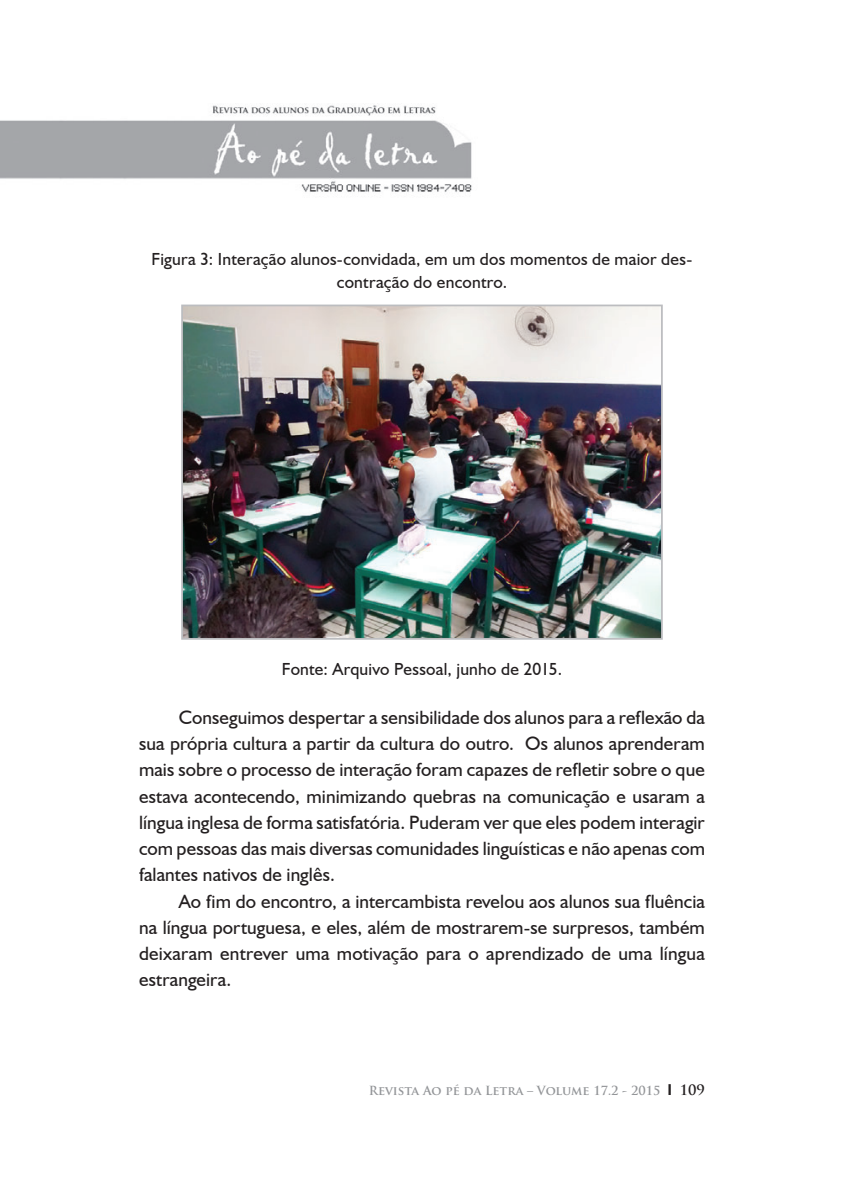
<style>
.page{position:relative;width:844px;height:1191px;background:#fff}
.page>*{position:absolute;margin:0;border:0;box-sizing:border-box;transform-origin:0 0}
.t1{font:19.25px/26.2px "Humanist 521 BT";letter-spacing:.01em;color:#231f20;text-align:justify}
.t2{font:17.5px/22.8px "Humanist 521 BT";letter-spacing:.01em;color:#231f20;text-align:center}
.t3{font:700 12.25px "Trajan Pro";color:#939598}
.s1{font-family:"Humanist 521 BT";font-size:15.75px;color:#231f20}
.s2{font-size:14px;color:#231f20}
</style>
<div class="page">
<img style="left:0;top:105px;width:472px;height:87px">
<img style="left:184px;top:307px;width:475px;height:329px">
<div style="left:181px;top:304px;width:481px;height:335px;border:2px solid #bcbdc0"></div>
<p class="t2" style="left:152px;top:247px;width:542px">Figura 3: Interação alunos-convidada, em um dos momentos de maior des&shy;contração do encontro.</p>
<p class="t2" style="left:282px;top:657px;width:282px">Fonte: Arquivo Pessoal, junho de 2015.</p>
<p class="t1" style="left:139px;top:703px;width:567px;text-indent:40px">Conseguimos despertar a sensibilidade dos alunos para a reflexão da sua própria cultura a partir da cultura do outro. Os alunos aprenderam mais sobre o processo de interação foram capazes de refletir sobre o que estava acontecendo, minimizando quebras na comunicação e usaram a língua inglesa de forma satisfatória. Puderam ver que eles podem interagir com pessoas das mais diversas comunidades linguísticas e não apenas com falantes nativos de inglês.</p>
<p class="t1" style="left:139px;top:887px;width:567px;text-indent:40px">Ao fim do encontro, a intercambista revelou aos alunos sua fluência na língua portuguesa, e eles, além de mostrarem-se surpresos, também deixaram entrever uma motivação para o aprendizado de uma língua estrangeira.</p>
<p class="t3" style="left:369px;top:1082px;width:337px">Revista Ao pé da Letra – Volume 17.2 - 2015 <span class="s1">l</span> <span class="s2">109</span></p>
</div>
